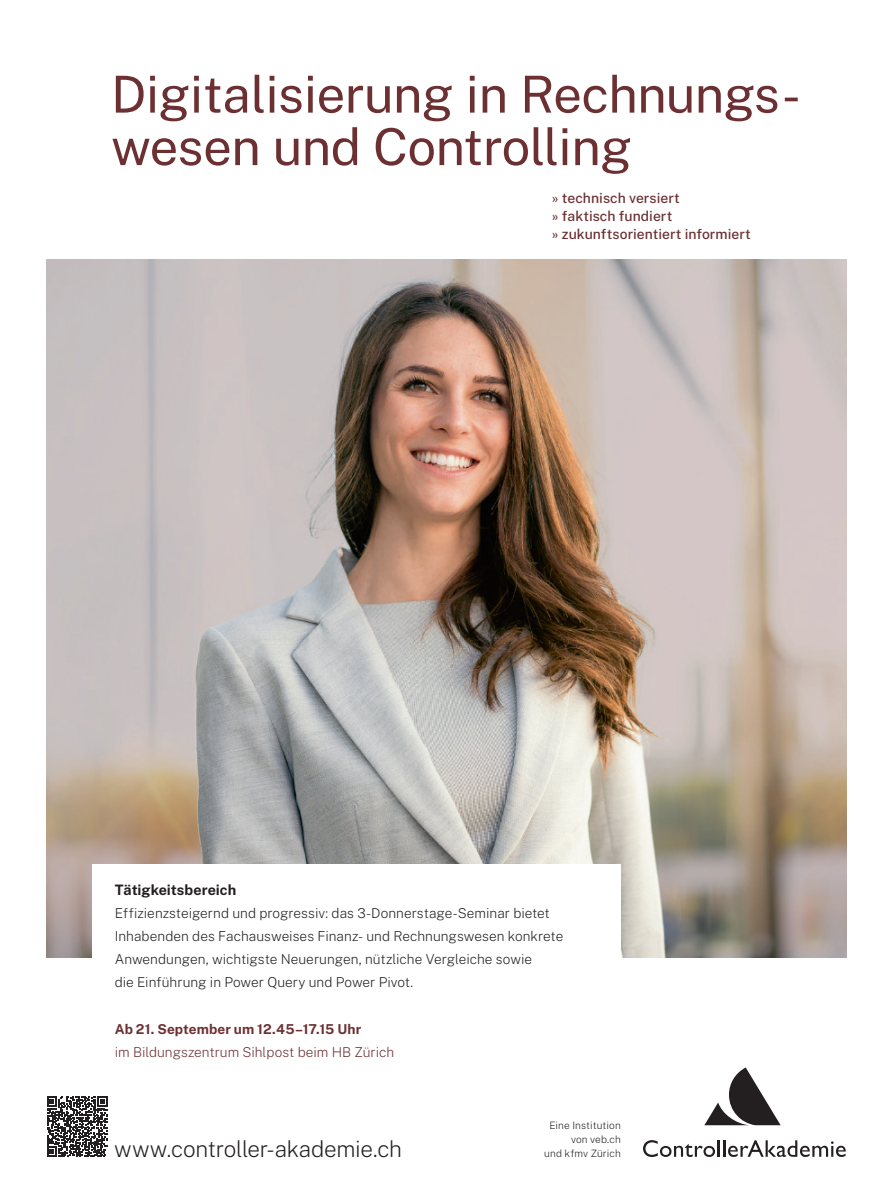
<style>
.page{position:relative;width:893px;height:1191px;background:#fff}
.page>*{position:absolute;margin:0;border:0;box-sizing:border-box;transform-origin:0 0}
.t1{font:51px/52.5px "Public Sans";letter-spacing:-.01em;color:#6c3032}
.t2{font:200 22.5px "Public Sans";letter-spacing:-.015em;color:#231f20}
.t3{font:700 14.4px "Public Sans";letter-spacing:.005em;color:#231f20}
.t4{font:500 13.95px/18px "Public Sans";letter-spacing:.005em;color:#6c3032}
.t5{font:200 13.65px/23.1px "Public Sans";color:#231f20}
.t6{font:200 13.65px "Public Sans";color:#6c3032}
.t7{font:700 13.65px "Public Sans";letter-spacing:.01em;color:#6c3032}
.t8{font:200 10.2px/14px "Public Sans";letter-spacing:.01em;color:#231f20;text-align:right}
</style>
<div class="page">
<img style="left:47px;top:259px;width:799px;height:698px">
<svg style="left:704px;top:1067px;width:77px;height:58px"></svg>
<svg style="left:643px;top:1140px;width:203px;height:17px"></svg>
<div style="left:93px;top:864px;width:528px;height:199px;background:#fff"></div>
<svg style="left:47px;top:1096px;width:61px;height:61px"></svg>
<h1 class="t1" style="left:111px;top:65px;width:691px">Digitalisierung in Rechnungs&shy;wesen und Controlling</h1>
<p class="t4" style="left:552px;top:188px;width:200px">» technisch versiert<br>» faktisch fundiert<br>» zukunftsorientiert informiert</p>
<p class="t3" style="left:115px;top:879px;width:123px">Tätigkeitsbereich</p>
<p class="t5" style="left:115px;top:900px;width:450px">Effizienzsteigernd und progressiv: das 3-Donnerstage-Seminar bietet Inhabenden des Fachausweises Finanz- und Rechnungswesen konkrete Anwendungen, wichtigste Neuerungen, nützliche Vergleiche sowie<br>die Einführung in Power Query und Power Pivot.</p>
<p class="t7" style="left:115px;top:1018px;width:248px">Ab 21. September um 12.45–17.15 Uhr</p>
<p class="t6" style="left:115px;top:1042px;width:281px">im Bildungszentrum Sihlpost beim HB Zürich</p>
<p class="t8" style="left:549px;top:1117px;width:73px">Eine Institution von veb.ch</p>
<h2 class="t2" style="left:114px;top:1132px;width:289px">www.controller-akademie.ch</h2>
<p class="t8" style="left:544px;top:1145px;width:78px">und kfmv Zürich</p>
</div>
